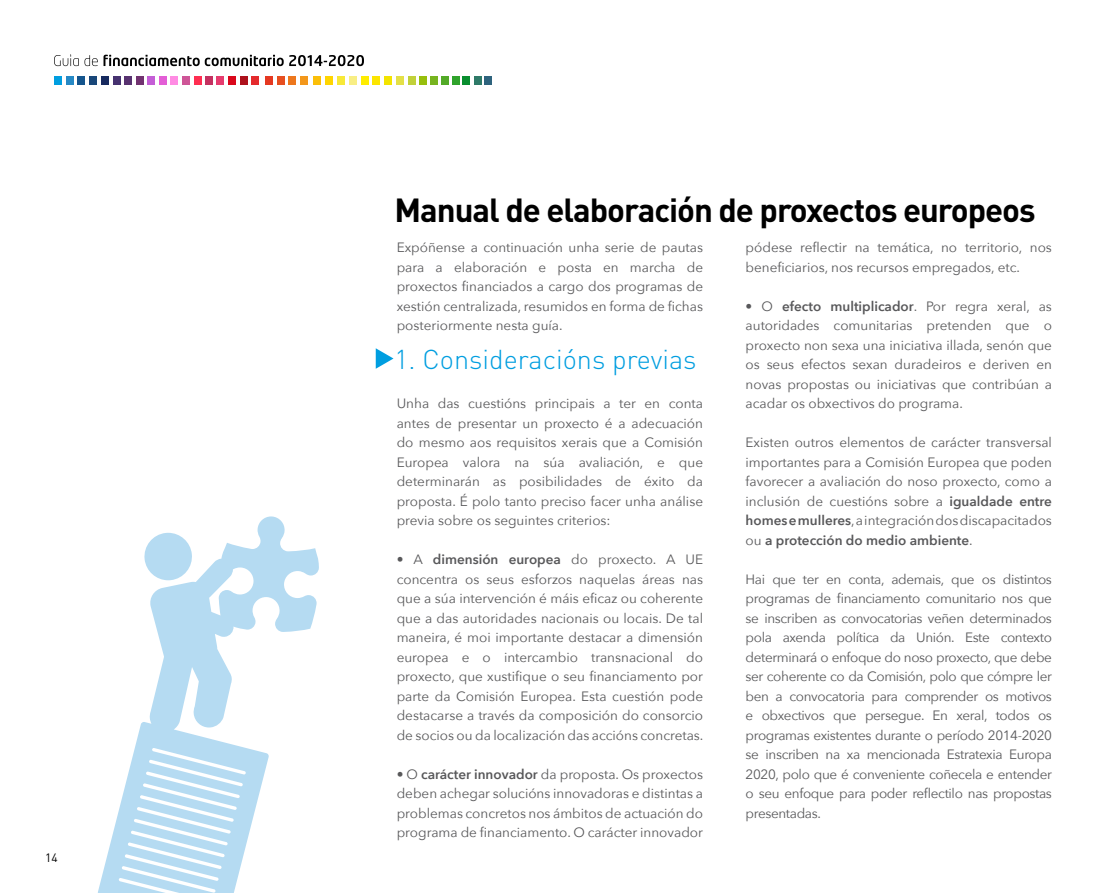
<style>
.page{position:relative;width:1106px;height:893px;background:#fff}
.page>*{position:absolute;margin:0;border:0;box-sizing:border-box;transform-origin:0 0}
.t1{font:700 33px "DIN";letter-spacing:-.03em;color:#000}
.t2{font:300 27px "DIN";color:#009ee0}
.t3{font:13.5px/19.5px "Avenir Next";color:#58585a;text-align:justify}
.t4{font:12px "DIN";color:#000}
.s1{font-weight:600}
</style>
<div class="page">
<svg style="left:54px;top:54px;width:310px;height:12px"></svg>
<div style="left:182px;top:77px;width:8px;height:8px;background:#ce5597"></div>
<div style="left:240px;top:77px;width:7px;height:8px;background:#ad111c"></div>
<div style="left:251px;top:77px;width:8px;height:8px;background:#e42a2d"></div>
<div style="left:171px;top:77px;width:7px;height:8px;background:#ff8be3"></div>
<div style="left:228px;top:77px;width:7px;height:8px;background:#da071b"></div>
<div style="left:159px;top:77px;width:7px;height:8px;background:#e35ed6"></div>
<div style="left:216px;top:77px;width:8px;height:8px;background:#e63c6f"></div>
<div style="left:147px;top:77px;width:8px;height:8px;background:#c45ed6"></div>
<div style="left:205px;top:77px;width:7px;height:8px;background:#c43160"></div>
<div style="left:136px;top:77px;width:8px;height:8px;background:#713270"></div>
<div style="left:194px;top:77px;width:7px;height:8px;background:#ff2e51"></div>
<div style="left:125px;top:77px;width:7px;height:8px;background:#583270"></div>
<div style="left:113px;top:77px;width:7px;height:8px;background:#463270"></div>
<div style="left:101px;top:77px;width:8px;height:8px;background:#172a5f"></div>
<div style="left:89px;top:77px;width:8px;height:8px;background:#194779"></div>
<div style="left:300px;top:77px;width:8px;height:8px;background:#f3971b"></div>
<div style="left:349px;top:77px;width:7px;height:8px;background:#f8ee84"></div>
<div style="left:408px;top:77px;width:7px;height:8px;background:#c1d13a"></div>
<div style="left:361px;top:77px;width:8px;height:8px;background:#ffed00"></div>
<div style="left:78px;top:77px;width:7px;height:8px;background:#14558d"></div>
<div style="left:289px;top:77px;width:7px;height:8px;background:#ed771d"></div>
<div style="left:337px;top:77px;width:8px;height:8px;background:#f8e937"></div>
<div style="left:396px;top:77px;width:8px;height:8px;background:#e4e047"></div>
<div style="left:66px;top:77px;width:7px;height:8px;background:#2689c5"></div>
<div style="left:277px;top:77px;width:7px;height:8px;background:#e74f20"></div>
<div style="left:325px;top:77px;width:8px;height:8px;background:#ffd500"></div>
<div style="left:384px;top:77px;width:8px;height:8px;background:#f3e400"></div>
<div style="left:54px;top:77px;width:8px;height:8px;background:#009ee0"></div>
<div style="left:265px;top:77px;width:8px;height:8px;background:#e53821"></div>
<div style="left:313px;top:77px;width:8px;height:8px;background:#fbbf08"></div>
<div style="left:372px;top:77px;width:8px;height:8px;background:#fce500"></div>
<div style="left:419px;top:77px;width:7px;height:8px;background:#97bf0d"></div>
<div style="left:430px;top:77px;width:7px;height:8px;background:#77b41f"></div>
<div style="left:441px;top:77px;width:7px;height:8px;background:#53aa28"></div>
<div style="left:452px;top:77px;width:7px;height:8px;background:#30a32c"></div>
<div style="left:474px;top:77px;width:8px;height:8px;background:#2f7a68"></div>
<div style="left:484px;top:77px;width:8px;height:8px;background:#2e637d"></div>
<div style="left:462px;top:77px;width:7px;height:8px;background:#098e2f"></div>
<svg style="left:376px;top:348px;width:17px;height:21px"></svg>
<svg style="left:97px;top:516px;width:222px;height:377px"></svg>
<svg style="left:143px;top:533px;width:50px;height:47px"></svg>
<p class="t4" style="left:45px;top:850px;width:14px">14</p>
<h1 class="t1" style="left:394px;top:188px;width:642px">Manual de elaboración de proxectos europeos</h1>
<p class="t3" style="left:397px;top:238px;width:308px">Expóñense a continuación unha serie de pautas para a elaboración e posta en marcha de proxectos financiados a cargo dos programas de xestión centralizada, resumidos en forma de fichas posteriormente nesta guía.</p>
<h2 class="t2" style="left:394px;top:343px;width:303px">1. Consideracións previas</h2>
<p class="t3" style="left:397px;top:394px;width:308px">Unha das cuestións principais a ter en conta antes de presentar un proxecto é a adecuación do mesmo aos requisitos xerais que a Comisión Europea valora na súa avaliación, e que determinarán as posibilidades de éxito da proposta. É polo tanto preciso facer unha análise previa sobre os seguintes criterios:</p>
<p class="t3" style="left:397px;top:550px;width:308px">• A <span class="s1">dimensión europea</span> do proxecto. A UE concentra os seus esforzos naquelas áreas nas que a súa intervención é máis eficaz ou coherente que a das autoridades nacionais ou locais. De tal maneira, é moi importante destacar a dimensión europea e o intercambio transnacional do proxecto, que xustifique o seu financiamento por parte da Comisión Europea. Esta cuestión pode destacarse a través da composición do consorcio de socios ou da localización das accións concretas.</p>
<p class="t3" style="left:397px;top:764px;width:308px">• O <span class="s1">carácter innovador</span> da proposta. Os proxectos deben achegar solucións innovadoras e distintas a problemas concretos nos ámbitos de actuación do programa de financiamento. O carácter innovador</p>
<p class="t3" style="left:745px;top:238px;width:308px">pódese reflectir na temática, no territorio, nos beneficiarios, nos recursos empregados, etc.</p>
<p class="t3" style="left:745px;top:296px;width:308px">• O <span class="s1">efecto multiplicador</span>. Por regra xeral, as autoridades comunitarias pretenden que o proxecto non sexa una iniciativa illada, senón que os seus efectos sexan duradeiros e deriven en novas propostas ou iniciativas que contribúan a acadar os obxectivos do programa.</p>
<p class="t3" style="left:745px;top:433px;width:308px">Existen outros elementos de carácter transversal importantes para a Comisión Europea que poden favorecer a avaliación do noso proxecto, como a inclusión de cuestións sobre a <span class="s1">igualdade entre homes e mulleres</span>, a integración dos discapacitados ou <span class="s1">a protección do medio ambiente</span>.</p>
<p class="t3" style="left:745px;top:569px;width:308px">Hai que ter en conta, ademais, que os distintos programas de financiamento comunitario nos que se inscriben as convocatorias veñen determinados pola axenda política da Unión. Este contexto determinará o enfoque do noso proxecto, que debe ser coherente co da Comisión, polo que cómpre ler ben a convocatoria para comprender os motivos e obxectivos que persegue. En xeral, todos os programas existentes durante o período 2014-2020 se inscriben na xa mencionada Estratexia Europa 2020, polo que é conveniente coñecela e entender o seu enfoque para poder reflectilo nas propostas presentadas.</p>
</div>
